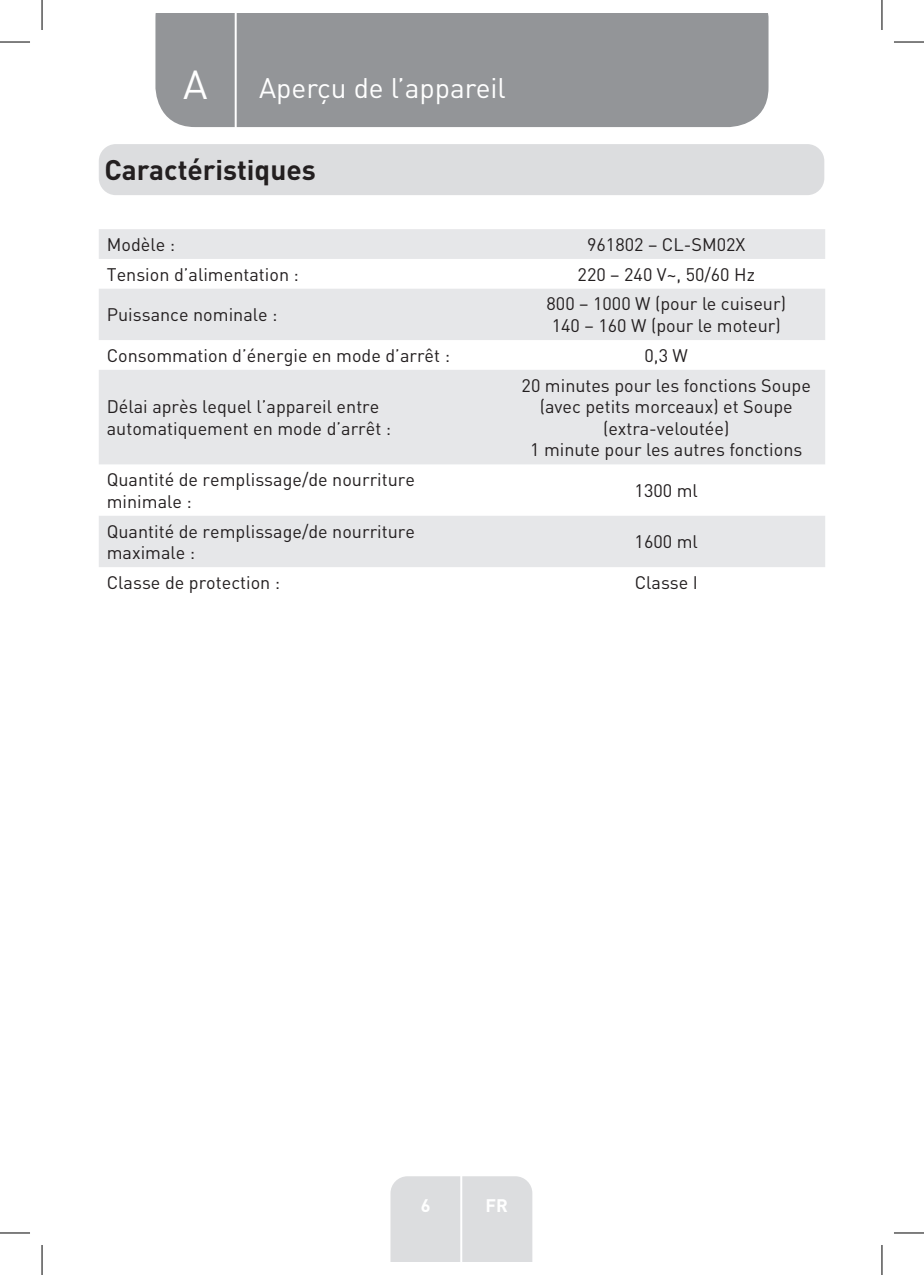
<style>
.page{position:relative;width:924px;height:1275px;background:#fff}
.page>*{position:absolute;margin:0;border:0;box-sizing:border-box;transform-origin:0 0}
.t1{font:40px "DIN Pro";color:#fff}
.TitreGauche__gabarit{font:28px "DIN Pro";color:#fff}
.Headline-01{font:700 28px "DIN Pro";color:#231f20}
.Left__Table{font:18px/21.6px "DIN Pro";color:#231f20}
.Centre__Table{font:18px/21.6px "DIN Pro";color:#231f20;text-align:center}
.t2{font:700 18px "DIN Pro";color:#fff}
</style>
<div class="page">
<div style="left:155px;top:14px;width:613px;height:113px;background:#939598"></div>
<div style="left:390px;top:1176px;width:142px;height:85px;background:#dcdddf"></div>
<hr style="left:460px;top:1153px;width:2px;height:108px;background:#fff">
<hr style="left:234px;top:14px;width:2px;height:116px;background:#fff">
<div style="left:99px;top:144px;width:724px;height:51px;background:#dcdddf;border-radius:17px"></div>
<svg style="left:99px;top:229px;width:725px;height:338px;fill:#e6e7e9"></svg>
<hr style="left:0;top:42px;width:30px;height:1px;background:#000">
<hr style="left:893px;top:42px;width:30px;height:1px;background:#000">
<hr style="left:0;top:1232px;width:30px;height:1px;background:#000">
<hr style="left:893px;top:1232px;width:30px;height:1px;background:#000">
<hr style="left:42px;top:0;width:1px;height:30px;background:#000">
<hr style="left:42px;top:1245px;width:1px;height:30px;background:#000">
<hr style="left:881px;top:0;width:1px;height:30px;background:#000">
<hr style="left:881px;top:1245px;width:1px;height:30px;background:#000">
<p class="t1" style="left:183px;top:57px;width:26px">A</p>
<p class="TitreGauche__gabarit" style="left:259px;top:69px;width:248px">Aperçu de l’appareil</p>
<p class="Headline-01" style="left:104px;top:151px;width:213px">Caractéristiques</p>
<p class="Left__Table" style="left:107px;top:233px;width:70px">Modèle :</p>
<p class="Centre__Table" style="left:587px;top:233px;width:160px">961802 – CL-SM02X</p>
<p class="Left__Table" style="left:107px;top:263px;width:193px">Tension d’alimentation :</p>
<p class="Centre__Table" style="left:577px;top:263px;width:179px">220 – 240 V~, 50/60 Hz</p>
<p class="Left__Table" style="left:107px;top:303px;width:172px">Puissance nominale :</p>
<p class="Centre__Table" style="left:546px;top:292px;width:241px">800 – 1000 W (pour le cuiseur)</p>
<p class="Centre__Table" style="left:551px;top:314px;width:230px">140 – 160 W (pour le moteur)</p>
<p class="Left__Table" style="left:107px;top:344px;width:344px">Consommation d’énergie en mode d’arrêt :</p>
<p class="Centre__Table" style="left:644px;top:344px;width:45px">0,3 W</p>
<p class="Left__Table" style="left:107px;top:395px;width:286px">Délai après lequel l’appareil entre automatiquement en mode d’arrêt :</p>
<p class="Centre__Table" style="left:521px;top:373px;width:291px">20 minutes pour les fonctions Soupe (avec petits morceaux) et Soupe (extra-veloutée)</p>
<p class="Centre__Table" style="left:530px;top:438px;width:274px">1 minute pour les autres fonctions</p>
<p class="Left__Table" style="left:107px;top:468px;width:309px">Quantité de remplissage/de nourriture minimale :</p>
<p class="Left__Table" style="left:107px;top:519px;width:309px">Quantité de remplissage/de nourriture maximale :</p>
<p class="Centre__Table" style="left:634px;top:479px;width:65px">1300 ml</p>
<p class="Centre__Table" style="left:634px;top:530px;width:65px">1600 ml</p>
<p class="Left__Table" style="left:107px;top:571px;width:175px">Classe de protection :</p>
<p class="Centre__Table" style="left:634px;top:571px;width:64px">Classe I</p>
<p class="t2" style="left:420px;top:1192px;width:11px">6</p>
<p class="t2" style="left:485px;top:1192px;width:24px">FR</p>
</div>
